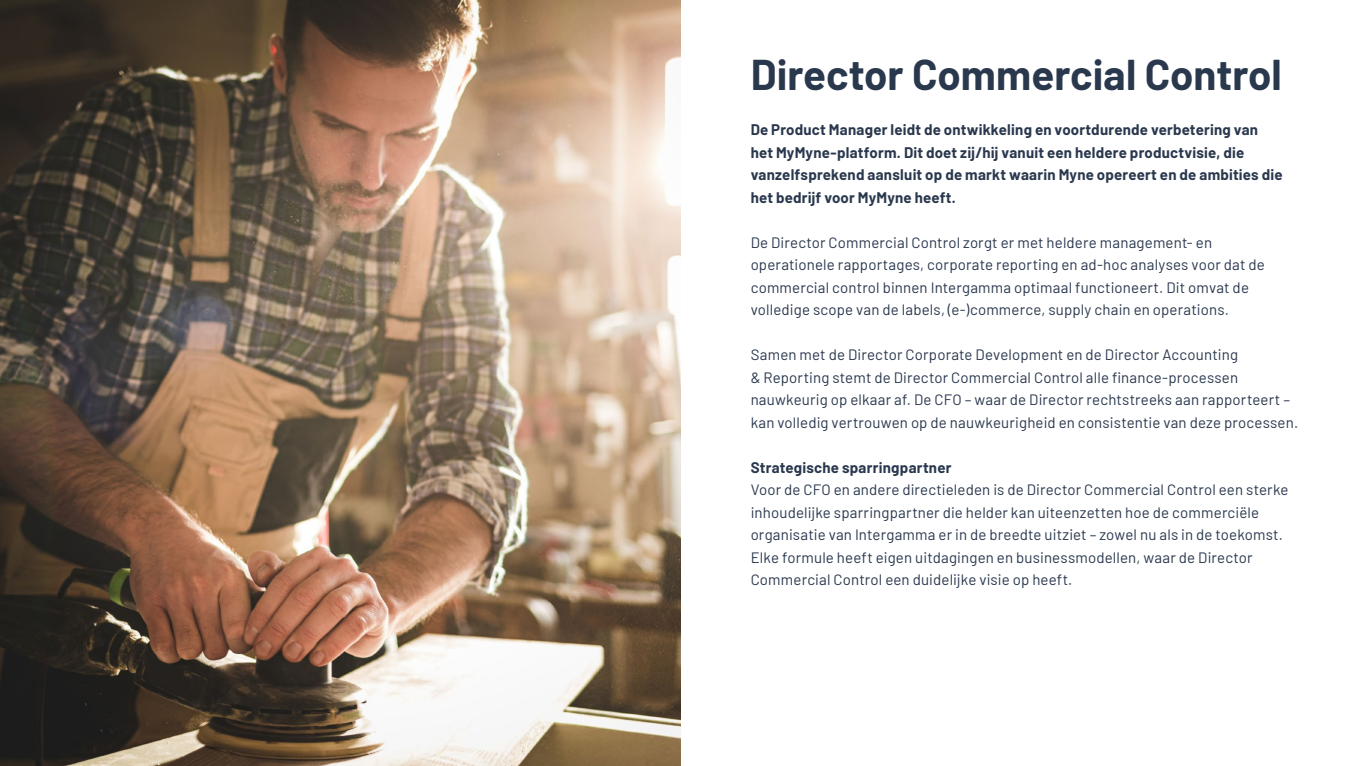
<style>
.page{position:relative;width:1361px;height:766px;background:#fff}
.page>*{position:absolute;margin:0;border:0;box-sizing:border-box;transform-origin:0 0}
.t1{font:700 42px "Barlow";color:#2a384e}
.t2{font:15px/22.5px "Barlow";letter-spacing:.01em;color:#2a384e}
.t3{font:700 15px/22.5px "Barlow";letter-spacing:.015em;color:#2a384e}
</style>
<div class="page">
<img style="left:0;top:0;width:680px;height:765px">
<p class="t1" style="left:750px;top:44px;width:532px">Director Commercial Control</p>
<p class="t3" style="left:750px;top:117px;width:533px">De Product Manager leidt de ontwikkeling en voortdurende verbetering van het MyMyne-platform. Dit doet zij/hij vanuit een heldere productvisie, die vanzelfsprekend aansluit op de markt waarin Myne opereert en de ambities die het bedrijf voor MyMyne heeft.</p>
<p class="t2" style="left:750px;top:230px;width:516px">De Director Commercial Control zorgt er met heldere management- en operationele rapportages, corporate reporting en ad-hoc analyses voor dat de commercial control binnen Intergamma optimaal functioneert. Dit omvat de volledige scope van de labels, (e-)commerce, supply chain en operations.</p>
<p class="t2" style="left:750px;top:342px;width:549px">Samen met de Director Corporate Development en de Director Accounting<br>&amp; Reporting stemt de Director Commercial Control alle finance-processen nauwkeurig op elkaar af. De CFO – waar de Director rechtstreeks aan rapporteert – kan volledig vertrouwen op de nauwkeurigheid en consistentie van deze processen.</p>
<p class="t3" style="left:750px;top:455px;width:202px">Strategische sparringpartner</p>
<p class="t2" style="left:750px;top:477px;width:539px">Voor de CFO en andere directieleden is de Director Commercial Control een sterke inhoudelijke sparringpartner die helder kan uiteenzetten hoe de commerciële organisatie van Intergamma er in de breedte uitziet – zowel nu als in de toekomst.<br>Elke formule heeft eigen uitdagingen en businessmodellen, waar de Director Commercial Control een duidelijke visie op heeft.</p>
</div>
